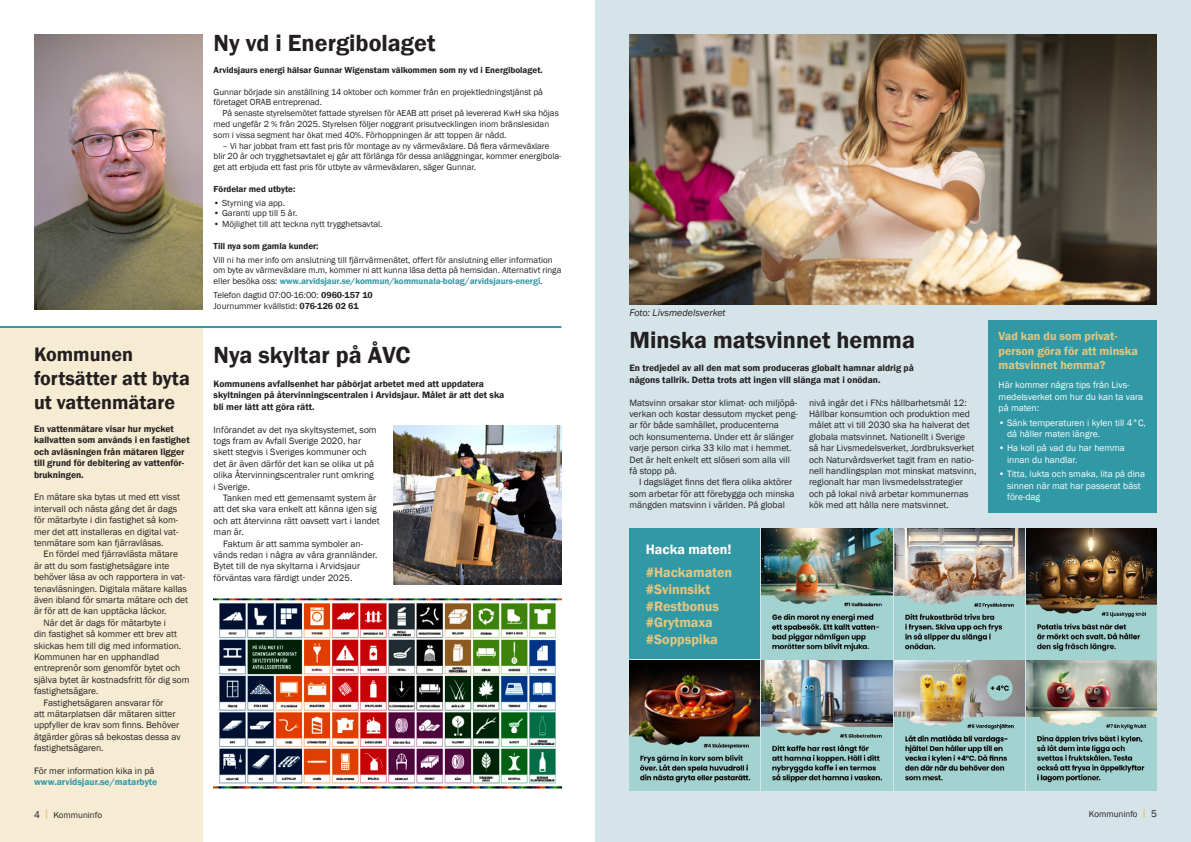
<style>
.page{position:relative;width:1191px;height:842px;background:#fff}
.page>*{position:absolute;margin:0;border:0;box-sizing:border-box;transform-origin:0 0}
.t1{font:600 24px "Franklin Gothic";color:#231f20}
.t2{font:600 20px "Franklin Gothic";color:#231f20}
.t3{font:600 14px "Franklin Gothic";color:#e4c77f}
.t4{font:600 14px "Franklin Gothic";color:#fff}
.t5{font:600 12px "Franklin Gothic";color:#e4c77f}
.t6{font:italic 10px "Franklin Gothic";color:#231f20}
.t7{font:9.5px/11.4px "Franklin Gothic";color:#231f20}
.t8{font:600 9.5px/11.4px "Franklin Gothic";color:#231f20}
.t9{font:9.5px/11.4px "Franklin Gothic";color:#fff}
.t10{font:600 9.5px "Franklin Gothic";color:#3199a6}
.t11{font:9px/10.8px "Franklin Gothic";letter-spacing:-.005em;color:#231f20}
.t12{font:600 9px "Franklin Gothic";color:#231f20}
.s1{font-weight:600;color:#3199a6}
.s2{font-weight:600}
.s3{font-size:10px}
.s4{font-size:14px;color:#e4c77f}
</style>
<div class="page">
<div style="left:595px;top:0;width:596px;height:842px;background:#d5e4e8"></div>
<div style="left:0;top:326px;width:202px;height:516px;background:#f6ecd3"></div>
<hr style="left:0;top:326px;width:561px;height:2px;background:#3199a6">
<div style="left:988px;top:320px;width:169px;height:193px;background:#3199a6"></div>
<div style="left:629px;top:529px;width:131px;height:130px;background:#3199a6"></div>
<img style="left:629px;top:34px;width:528px;height:271px">
<img style="left:762px;top:529px;width:130px;height:262px">
<img style="left:894px;top:529px;width:130px;height:262px">
<img style="left:1026px;top:529px;width:131px;height:262px">
<img style="left:629px;top:660px;width:131px;height:131px">
<img style="left:393px;top:426px;width:168px;height:158px">
<img style="left:214px;top:598px;width:347px;height:191px">
<img style="left:34px;top:34px;width:168px;height:275px">
<p class="t2" style="left:34px;top:342px;width:101px">Kommunen</p>
<p class="t2" style="left:34px;top:366px;width:157px">fortsätter att byta</p>
<p class="t2" style="left:34px;top:390px;width:143px">ut vattenmätare</p>
<p class="t8" style="left:34px;top:423px;width:157px">En vattenmätare visar hur mycket kallvatten som används i en fastighet och avläsningen från mätaren ligger till grund för debitering av vattenför&shy;brukningen.</p>
<p class="t7" style="left:34px;top:492px;width:147px">En mätare ska bytas ut med ett visst intervall och nästa gång det är dags för mätarbyte i din fastighet så kom&shy;mer det att installeras en digital vat&shy;tenmätare som kan fjärravläsas.</p>
<p class="t7" style="left:34px;top:549px;width:155px;text-indent:10px">En fördel med fjärravlästa mätare är att du som fastighetsägare inte behöver läsa av och rapportera in vat&shy;tenavläsningen. Digitala mätare kallas även ibland för smarta mätare och det är för att de kan upptäcka läckor.</p>
<p class="t7" style="left:34px;top:617px;width:157px;text-indent:10px">När det är dags för mätarbyte i<br>din fastighet så kommer ett brev att skickas hem till dig med information.<br>Kommunen har en upphandlad entreprenör som genomför bytet och själva bytet är kostnadsfritt för dig som fastighetsägare.</p>
<p class="t7" style="left:34px;top:697px;width:148px;text-indent:10px">Fastighetsägaren ansvarar för<br>att mätarplatsen där mätaren sitter uppfyller de krav som finns. Behöver åtgärder göras så bekostas dessa av fastighetsägaren.</p>
<p class="t7" style="left:34px;top:765px;width:122px">För mer information kika in på</p>
<p class="t10" style="left:34px;top:776px;width:125px">www.arvidsjaur.se/matarbyte</p>
<p class="t1" style="left:214px;top:28px;width:223px">Ny vd i Energibolaget</p>
<p class="t12" style="left:214px;top:64px;width:331px">Arvidsjaurs energi hälsar Gunnar Wigenstam välkommen som ny vd i Energibolaget.</p>
<p class="t11" style="left:214px;top:86px;width:331px">Gunnar började sin anställning 14 oktober och kommer från en projektledningstjänst på företaget ORAB entreprenad.</p>
<p class="t11" style="left:214px;top:108px;width:347px;text-indent:9px">På senaste styrelsemötet fattade styrelsen för AEAB att priset på levererad KwH ska höjas med ungefär 2 % från 2025. Styrelsen följer noggrant prisutvecklingen inom bränslesidan som i vissa segment har ökat med 40%. Förhoppningen är att toppen är nådd.</p>
<p class="t11" style="left:214px;top:140px;width:349px;text-indent:9px">– Vi har jobbat fram ett fast pris för montage av ny värmeväxlare. Då flera värmeväxlare blir 20 år och trygghetsavtalet ej går att förlänga för dessa anläggningar, kommer energibola&shy;get att erbjuda ett fast pris för utbyte av värmeväxlaren, säger Gunnar.</p>
<p class="t12" style="left:214px;top:183px;width:83px">Fördelar med utbyte:</p>
<p class="t11" style="left:214px;top:197px;width:73px">• Styrning via app.</p>
<p class="t11" style="left:214px;top:208px;width:85px">• Garanti upp till 5 år.</p>
<p class="t11" style="left:214px;top:219px;width:170px">• Möjlighet till att teckna nytt trygghetsavtal.</p>
<p class="t12" style="left:214px;top:240px;width:106px">Till nya som gamla kunder:</p>
<p class="t11" style="left:214px;top:254px;width:341px">Vill ni ha mer info om anslutning till fjärrvärmenätet, offert för anslutning eller information</p>
<p class="t11" style="left:214px;top:265px;width:349px">om byte av värmeväxlare m.m, kommer ni att kunna läsa detta på hemsidan. Alternativt ringa eller besöka oss: <span class="s1">www.arvidsjaur.se/kommun/kommunala-bolag/arvidsjaurs-energi</span>.</p>
<p class="t11" style="left:214px;top:290px;width:161px">Telefon dagtid 07:00-16:00: <span class="s2">0960-157 10</span></p>
<p class="t11" style="left:214px;top:301px;width:147px">Journummer kvällstid: <span class="s2">076-126 02 61</span></p>
<p class="t1" style="left:214px;top:341px;width:198px">Nya skyltar på ÅVC</p>
<p class="t8" style="left:214px;top:378px;width:272px">Kommunens avfallsenhet har påbörjat arbetet med att uppdatera</p>
<p class="t8" style="left:214px;top:389px;width:292px">skyltningen på återvinningscentralen i Arvidsjaur. Målet är att det ska bli mer lätt att göra rätt.</p>
<p class="t7" style="left:214px;top:424px;width:164px">Införandet av det nya skyltsystemet, som togs fram av Avfall Sverige 2020, har skett stegvis i Sveriges kommuner och det är även därför det kan se olika ut på olika Återvinningscentraler runt omkring i Sverige.</p>
<p class="t7" style="left:214px;top:492px;width:168px;text-indent:10px">Tanken med ett gemensamt system är att det ska vara enkelt att känna igen sig och att återvinna rätt oavsett vart i landet man är.</p>
<p class="t7" style="left:214px;top:538px;width:165px;text-indent:10px">Faktum är att samma symboler an&shy;vänds redan i några av våra grannländer.<br>Bytet till de nya skyltarna i Arvidsjaur förväntas vara färdigt under 2025.</p>
<p class="t6" style="left:629px;top:306px;width:98px">Foto: Livsmedelsverket</p>
<p class="t1" style="left:629px;top:325px;width:287px">Minska matsvinnet hemma</p>
<p class="t8" style="left:629px;top:362px;width:286px">En tredjedel av all den mat som produceras globalt hamnar aldrig på</p>
<p class="t8" style="left:629px;top:374px;width:252px">någons tallrik. Detta trots att ingen vill slänga mat i onödan.</p>
<p class="t7" style="left:629px;top:397px;width:170px">Matsvinn orsakar stor klimat- och miljöpå&shy;verkan och kostar dessutom mycket peng&shy;ar för både samhället, producenterna<br>och konsumenterna. Under ett år slänger varje person cirka 33 kilo mat i hemmet.<br>Det är helt enkelt ett slöseri som alla vill få stopp på.</p>
<p class="t7" style="left:629px;top:477px;width:167px;text-indent:10px">I dagsläget finns det flera olika aktörer som arbetar för att förebygga och minska mängden matsvinn i världen. På global</p>
<p class="t7" style="left:809px;top:397px;width:169px">nivå ingår det i FN:s hållbarhetsmål 12:<br>Hållbar konsumtion och produktion med målet att vi till 2030 ska ha halverat det globala matsvinnet. Nationellt i Sverige så har Livsmedelsverket, Jordbruksverket och Naturvårdsverket tagit fram en natio&shy;nell handlingsplan mot minskat matsvinn, regionalt har man livsmedelsstrategier och på lokal nivå arbetar kommunernas kök med att hålla nere matsvinnet.</p>
<p class="t4" style="left:646px;top:541px;width:87px">Hacka maten!</p>
<p class="t3" style="left:646px;top:564px;width:88px">#Hackamaten</p>
<p class="t3" style="left:646px;top:580px;width:66px">#Svinnsikt</p>
<p class="t3" style="left:646px;top:597px;width:75px">#Restbonus</p>
<p class="t3" style="left:646px;top:614px;width:69px">#Grytmaxa</p>
<p class="t3" style="left:646px;top:631px;width:74px">#Soppspika</p>
<p class="t5" style="left:998px;top:329px;width:120px">Vad kan du som privat-</p>
<p class="t5" style="left:998px;top:343px;width:141px">person göra för att minska</p>
<p class="t5" style="left:998px;top:357px;width:109px">matsvinnet hemma?</p>
<p class="t9" style="left:998px;top:380px;width:146px">Här kommer några tips från Livs&shy;medelsverket om hur du kan ta vara på maten:</p>
<p class="t9" style="left:998px;top:417px;width:149px">• Sänk temperaturen i kylen till 4°C,</p>
<p class="t9" style="left:1007px;top:428px;width:94px">då håller maten längre.</p>
<p class="t9" style="left:1007px;top:443px;width:119px;text-indent:-9px">• Ha koll på vad du har hemma innan du handlar.</p>
<p class="t9" style="left:1007px;top:468px;width:139px;text-indent:-9px">• Titta, lukta och smaka, lita på dina sinnen när mat har passerat bäst före-dag</p>
<p class="t11" style="left:34px;top:809px;width:69px"><span class="s3">4</span> <span class="s4">I</span> Kommuninfo</p>
<p class="t11" style="left:1089px;top:809px;width:69px">Kommuninfo <span class="s4">I</span> <span class="s3">5</span></p>
</div>
